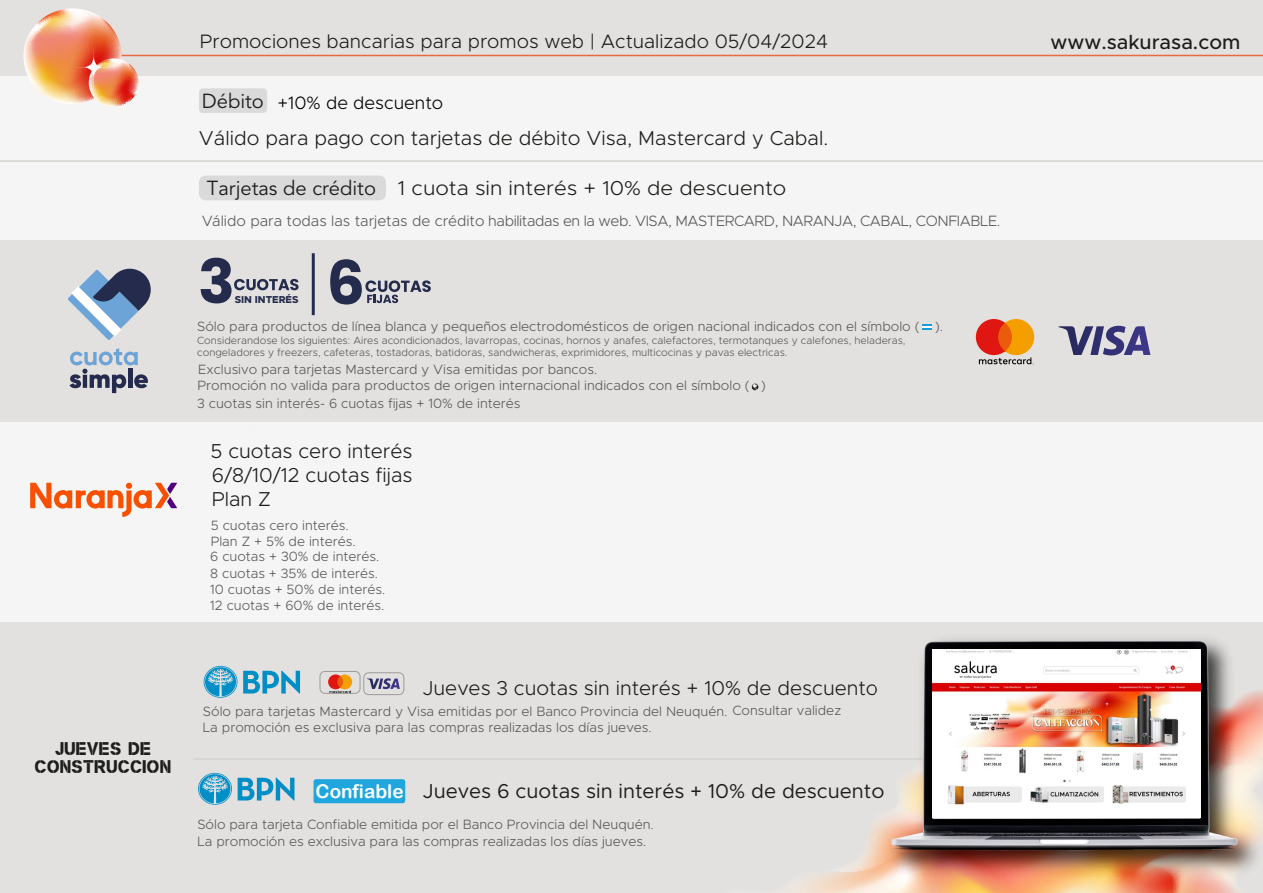
<style>
.page{position:relative;width:1263px;height:893px;background:#e3e1df}
.page>*{position:absolute;margin:0;border:0;box-sizing:border-box;transform-origin:0 0}
.t1{font:300 20.25px/24.3px "Metropolis";color:#1d1d1b}
.t2{font:300 20.25px "Metropolis";color:#1d1d1b;scale:1.06 1}
.t3{font:20.25px "Metropolis";color:#1d1d1b}
.t4{font:500 20.25px "Metropolis";color:#1d1d1b}
.t5{font:20.25px "Avenir LT Std";color:#1d1d1b}
.t6{font:300 19.5px "Metropolis";color:#1d1d1b}
.t7{font:18.9px "Arial Rounded MT Bold";color:#fff}
.t8{font:300 18px "Metropolis";color:#000}
.t9{font:300 15px "Metropolis";letter-spacing:-.03em;color:#585857}
.t10{font:300 13.5px/16px "Metropolis";color:#585857}
.t11{font:11.85px/18px "New Stenciltfb";color:#1d1d1b;text-align:center}
.t12{font:300 10.5px/12.6px "Metropolis";color:#585857}
.t13{font:800 10.05px "Metropolis";color:#242b4c}
.s1{font-family:"Avenir LT Std";font-weight:400}
</style>
<div class="page">
<div style="left:0;top:76px;width:1263px;height:164px;background:#f5f5f5"></div>
<div style="left:0;top:423px;width:1263px;height:199px;background:#f5f5f5"></div>
<hr style="left:107px;top:55px;width:1156px;height:1px;background:#e96942">
<svg style="left:922px;top:324px;width:9px;height:6px"></svg>
<svg style="left:751px;top:383px;width:7px;height:7px"></svg>
<div style="left:199px;top:88px;width:68px;height:25px;background:#dadada;border-radius:4px"></div>
<div style="left:199px;top:176px;width:187px;height:24px;background:#dadada;border-radius:7px"></div>
<hr style="left:0;top:160px;width:1263px;height:2px;background:#d4d2ce">
<hr style="left:194px;top:758px;width:1069px;height:2px;background:#d4d2ce">
<div style="left:320px;top:671px;width:40px;height:22px;border:1px solid #9d9c9b;border-radius:5px"></div>
<svg style="left:204px;top:666px;width:33px;height:32px"></svg>
<svg style="left:243px;top:670px;width:57px;height:24px"></svg>
<div style="left:364px;top:672px;width:40px;height:23px;border:1px solid #9d9c9b;border-radius:5px"></div>
<svg style="left:367px;top:678px;width:33px;height:11px"></svg>
<svg style="left:198px;top:773px;width:34px;height:32px"></svg>
<svg style="left:238px;top:777px;width:56px;height:24px"></svg>
<svg style="left:328px;top:674px;width:24px;height:19px"></svg>
<svg style="left:1058px;top:326px;width:92px;height:30px"></svg>
<svg style="left:976px;top:319px;width:58px;height:45px"></svg>
<div style="left:314px;top:779px;width:91px;height:24px;background:#1fa7dd;border-radius:3px"></div>
<svg style="left:30px;top:483px;width:147px;height:34px"></svg>
<svg style="left:68px;top:269px;width:83px;height:71px"></svg>
<svg style="left:69px;top:348px;width:79px;height:45px"></svg>
<svg style="left:330px;top:259px;width:101px;height:45px"></svg>
<hr style="left:312px;top:253px;width:3px;height:62px;background:#242b4c">
<svg style="left:201px;top:258px;width:98px;height:45px"></svg>
<svg style="left:789px;top:826px;width:86px;height:67px"></svg>
<img style="left:875px;top:690px;width:388px;height:203px">
<img style="left:888px;top:639px;width:363px;height:220px">
<img style="left:933px;top:650px;width:268px;height:167px">
<svg style="left:23px;top:8px;width:116px;height:99px"></svg>
<h2 class="t6" style="left:200px;top:29px;width:630px">Promociones bancarias para promos web | Actualizado 05/04/2024</h2>
<h1 class="t5" style="left:202px;top:90px;width:64px">Débito</h1>
<h3 class="t8" style="left:278px;top:91px;width:167px">+10% de descuento</h3>
<h1 class="t1" style="left:199px;top:126px;width:631px">Válido para pago con tarjetas de débito Visa, Mastercard y Cabal.</h1>
<h1 class="t2" style="left:207px;top:176px;width:548px"><span class="s1">Tarjetas de crédito</span> 1 cuota sin interés + 10% de descuento</h1>
<p class="t9" style="left:202px;top:212px;width:800px">Válido para todas las tarjetas de crédito habilitadas en la web. VISA, MASTERCARD, NARANJA, CABAL, CONFIABLE.</p>
<p class="t13" style="left:235px;top:293px;width:65px">SIN INTERÉS</p>
<p class="t10" style="left:197px;top:318px;width:747px">Sólo para productos de línea blanca y pequeños electrodomésticos de origen nacional indicados con el símbolo ( ).</p>
<p class="t12" style="left:197px;top:334px;width:710px">Considerandose los siguientes: Aires acondicionados, lavarropas, cocinas, hornos y anafes, calefactores, termotanques y calefones, heladeras, congeladores y freezers, cafeteras, tostadoras, batidoras, sandwicheras, exprimidores, multicocinas y pavas electricas.</p>
<p class="t10" style="left:198px;top:361px;width:570px">Exclusivo para tarjetas Mastercard y Visa emitidas por bancos.<br>Promoción no valida para productos de origen internacional indicados con el símbolo ( )</p>
<p class="t10" style="left:197px;top:395px;width:325px">3 cuotas sin interés- 6 cuotas fijas + 10% de interés</p>
<h1 class="t1" style="left:211px;top:439px;width:203px">5 cuotas cero interés</h1>
<h1 class="t1" style="left:212px;top:463px;width:202px">6/8/10/12 cuotas fijas<br>Plan Z</h1>
<p class="t10" style="left:210px;top:517px;width:177px">5 cuotas cero interés.<br>Plan Z + 5% de interés.<br>6 cuotas + 30% de interés.<br>8 cuotas + 35% de interés.<br>10 cuotas + 50% de interés.<br>12 cuotas + 60% de interés.</p>
<p class="t11" style="left:35px;top:741px;width:138px">JUEVES DE<br>CONSTRUCCION</p>
<h1 class="t1" style="left:423px;top:675px;width:457px">Jueves 3 cuotas sin interés + 10% de descuento</h1>
<p class="t10" style="left:203px;top:703px;width:640px;line-height:16.5px">Sólo para tarjetas Mastercard y Visa emitidas por el Banco Provincia del Neuquén. Consultar validez<br>La promoción es exclusiva para las compras realizadas los días jueves.</p>
<h1 class="t3" style="left:423px;top:778px;width:463px">Jueves 6 cuotas sin interés + 10% de descuento</h1>
<p class="t10" style="left:197px;top:816px;width:458px;line-height:16.5px">Sólo para tarjeta Confiable emitida por el Banco Provincia del Neuquén.<br>La promoción es exclusiva para las compras realizadas los días jueves.</p>
<h3 class="t7" style="left:316px;top:780px;width:89px">Confiable</h3>
<h1 class="t4" style="left:1050px;top:30px;width:191px">www.sakurasa.com</h1>
</div>
